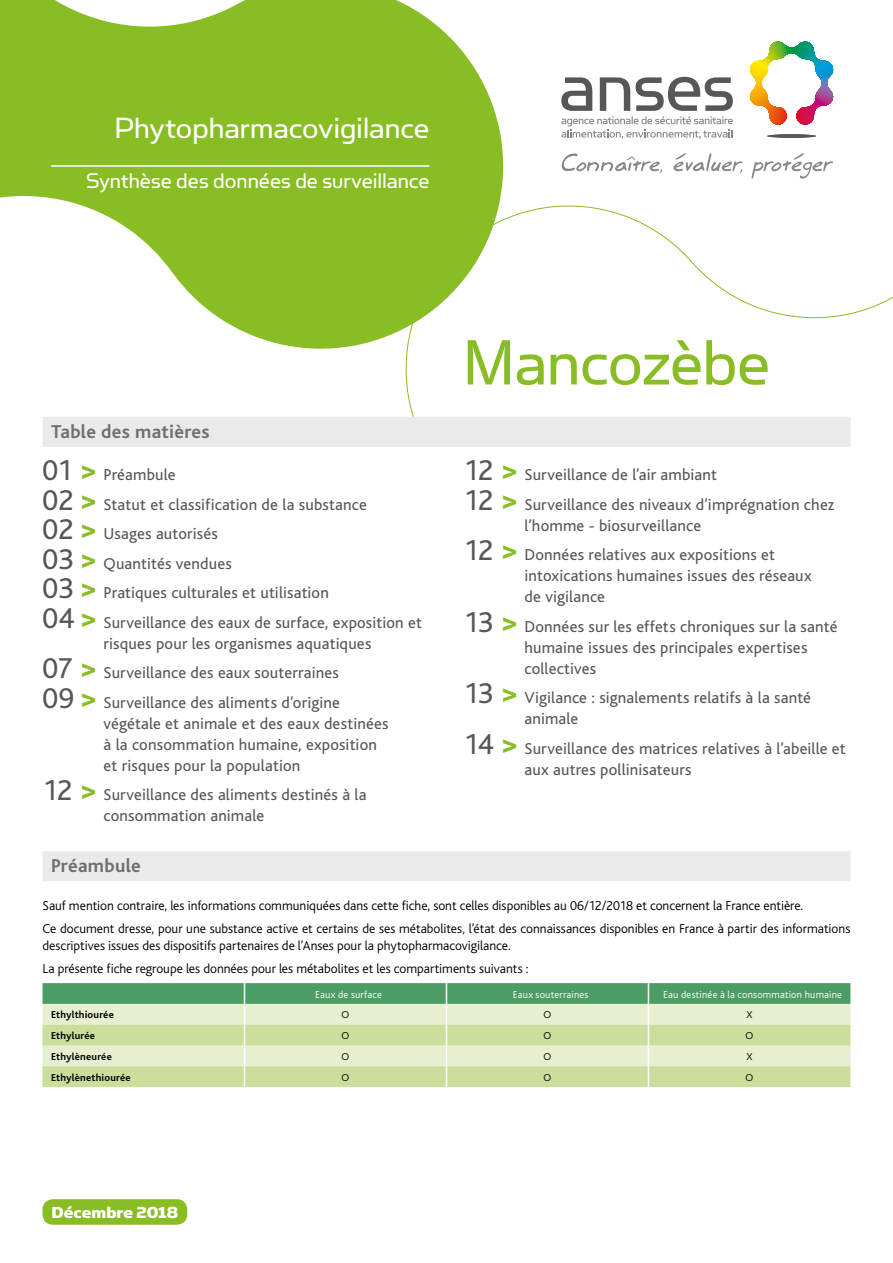
<style>
.page{position:relative;width:893px;height:1263px;background:#fff}
.page>*{position:absolute;margin:0;border:0;box-sizing:border-box;transform-origin:0 0}
.T1{font:72px "Simian Text Orangutan";letter-spacing:-.01em;color:#89bd24}
.Rubrique{font:33px "Simian Text Orangutan";letter-spacing:-.005em;color:#fff}
.Sous-rubrique{font:24px "Simian Text Orangutan";color:#fff}
.T2{font:700 19.5px "Bliss";letter-spacing:.015em;color:#706f6f}
.t1{font:18px "Simian Text Chimpanzee";color:#fff}
.Sommaire{font:16.5px/21px "Bliss";letter-spacing:.01em;color:#575756}
.TEXTE_COURANT_1col{font:300 13.5px/16.5px "Bliss";color:#000}
.Tablo_tete{font:300 10.5px "Bliss";letter-spacing:.015em;color:#fff}
.Tableau_texte{font:700 10.5px "Bliss";letter-spacing:.02em;color:#000}
.Tableau_texte-2{font:300 10.5px "Bliss";color:#000}
.s1{font-size:30px}
.s2{font-weight:800;font-size:30px;color:#89bd24}
</style>
<div class="page">
<svg style="left:405px;top:205px;width:488px;height:212px"></svg>
<svg style="left:750px;top:41px;width:84px;height:84px"></svg>
<hr style="left:790px;top:83px;width:3px;height:43px;background:#e30613">
<svg style="left:767px;top:134px;width:49px;height:4px"></svg>
<svg style="left:561px;top:77px;width:172px;height:62px"></svg>
<svg style="left:562px;top:153px;width:271px;height:26px"></svg>
<svg style="left:0;top:0;width:521px;height:367px;fill:#89bd24"></svg>
<div style="left:43px;top:1199px;width:144px;height:26px;background:#89bd24;border-radius:10px"></div>
<div style="left:43px;top:851px;width:807px;height:30px;background:#eaeaea"></div>
<svg style="left:43px;top:983px;width:807px;height:104px;background:#bcd7a6"></svg>
<div style="left:43px;top:417px;width:807px;height:30px;background:#eaeaea"></div>
<hr style="left:51px;top:165px;width:378px;height:2px;background:#fff">
<p class="Rubrique" style="left:114px;top:110px;width:317px">Phytopharmacovigilance</p>
<p class="Sous-rubrique" style="left:86px;top:167px;width:345px">Synthèse des données de surveillance</p>
<p class="T2" style="left:51px;top:422px;width:160px">Table des matières</p>
<p class="Sommaire" style="left:43px;top:465px;width:135px"><span class="s1">01</span> <span class="s2">&gt;</span> Préambule</p>
<p class="Sommaire" style="left:43px;top:494px;width:326px"><span class="s1">02</span> <span class="s2">&gt;</span> Statut et classification de la substance</p>
<p class="Sommaire" style="left:43px;top:524px;width:177px"><span class="s1">02</span> <span class="s2">&gt;</span> Usages autorisés</p>
<p class="Sommaire" style="left:43px;top:553px;width:191px"><span class="s1">03</span> <span class="s2">&gt;</span> Quantités vendues</p>
<p class="Sommaire" style="left:43px;top:583px;width:288px"><span class="s1">03</span> <span class="s2">&gt;</span> Pratiques culturales et utilisation</p>
<p class="Sommaire" style="left:104px;top:612px;width:320px;text-indent:-61px"><span class="s1">04</span> <span class="s2">&gt;</span> Surveillance des eaux de surface, exposition et risques pour les organismes aquatiques</p>
<p class="Sommaire" style="left:43px;top:663px;width:298px"><span class="s1">07</span> <span class="s2">&gt;</span> Surveillance des eaux souterraines</p>
<p class="Sommaire" style="left:104px;top:692px;width:286px;text-indent:-61px"><span class="s1">09</span> <span class="s2">&gt;</span> Surveillance des aliments d’origine végétale et animale et des eaux destinées à la consommation humaine, exposition et risques pour la population</p>
<p class="Sommaire" style="left:104px;top:785px;width:265px;text-indent:-61px"><span class="s1">12</span> <span class="s2">&gt;</span> Surveillance des aliments destinés à la consommation animale</p>
<p class="T1" style="left:462px;top:323px;width:309px">Mancozèbe</p>
<p class="Sommaire" style="left:463px;top:465px;width:255px"><span class="s1">12</span> <span class="s2">&gt;</span> Surveillance de l’air ambiant</p>
<p class="Sommaire" style="left:525px;top:494px;width:311px;text-indent:-61px"><span class="s1">12</span> <span class="s2">&gt;</span> Surveillance des niveaux d’imprégnation chez l’homme - biosurveillance</p>
<p class="Sommaire" style="left:525px;top:545px;width:289px;text-indent:-61px"><span class="s1">12</span> <span class="s2">&gt;</span> Données relatives aux expositions et intoxications humaines issues des réseaux de vigilance</p>
<p class="Sommaire" style="left:525px;top:616px;width:314px;text-indent:-61px"><span class="s1">13</span> <span class="s2">&gt;</span> Données sur les effets chroniques sur la santé humaine issues des principales expertises collectives</p>
<p class="Sommaire" style="left:525px;top:688px;width:288px;text-indent:-61px"><span class="s1">13</span> <span class="s2">&gt;</span> Vigilance : signalements relatifs à la santé animale</p>
<p class="Sommaire" style="left:525px;top:738px;width:323px;text-indent:-61px"><span class="s1">14</span> <span class="s2">&gt;</span> Surveillance des matrices relatives à l’abeille et aux autres pollinisateurs</p>
<p class="T2" style="left:51px;top:856px;width:91px">Préambule</p>
<p class="TEXTE_COURANT_1col" style="left:43px;top:898px;width:762px">Sauf mention contraire, les informations communiquées dans cette fiche, sont celles disponibles au 06/12/2018 et concernent la France entière.</p>
<p class="TEXTE_COURANT_1col" style="left:43px;top:921px;width:809px">Ce document dresse, pour une substance active et certains de ses métabolites, l’état des connaissances disponibles en France à partir des informations descriptives issues des dispositifs partenaires de l’Anses pour la phytopharmacovigilance.</p>
<p class="TEXTE_COURANT_1col" style="left:43px;top:960px;width:487px">La présente fiche regroupe les données pour les métabolites et les compartiments suivants :</p>
<p class="Tablo_tete" style="left:315px;top:988px;width:68px">Eaux de surface</p>
<p class="Tablo_tete" style="left:513px;top:988px;width:77px">Eaux souterraines</p>
<p class="Tablo_tete" style="left:663px;top:988px;width:180px">Eau destinée à la consommation humaine</p>
<p class="Tableau_texte" style="left:51px;top:1009px;width:64px">Ethylthiourée</p>
<p class="Tableau_texte-2" style="left:342px;top:1009px;width:9px">O</p>
<p class="Tableau_texte-2" style="left:544px;top:1009px;width:9px">O</p>
<p class="Tableau_texte-2" style="left:746px;top:1009px;width:8px">X</p>
<p class="Tableau_texte" style="left:51px;top:1030px;width:46px">Ethylurée</p>
<p class="Tableau_texte-2" style="left:342px;top:1030px;width:9px">O</p>
<p class="Tableau_texte-2" style="left:544px;top:1030px;width:9px">O</p>
<p class="Tableau_texte-2" style="left:746px;top:1030px;width:9px">O</p>
<p class="Tableau_texte" style="left:51px;top:1051px;width:62px">Ethylèneurée</p>
<p class="Tableau_texte-2" style="left:342px;top:1051px;width:9px">O</p>
<p class="Tableau_texte-2" style="left:544px;top:1051px;width:9px">O</p>
<p class="Tableau_texte-2" style="left:746px;top:1051px;width:8px">X</p>
<p class="Tableau_texte" style="left:51px;top:1072px;width:81px">Ethylènethiourée</p>
<p class="Tableau_texte-2" style="left:342px;top:1072px;width:9px">O</p>
<p class="Tableau_texte-2" style="left:544px;top:1072px;width:9px">O</p>
<p class="Tableau_texte-2" style="left:746px;top:1072px;width:9px">O</p>
<p class="t1" style="left:52px;top:1201px;width:128px">Décembre 2018</p>
</div>
